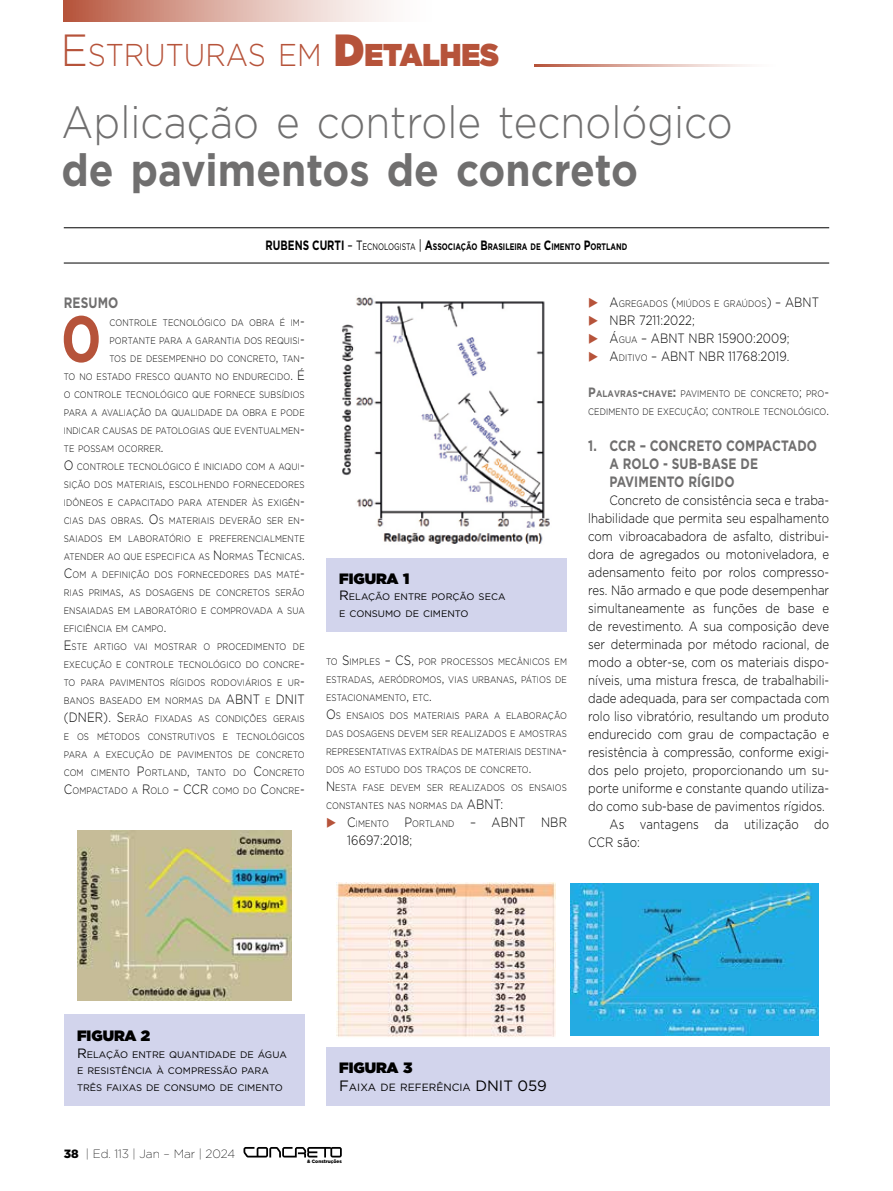
<style>
.page{position:relative;width:893px;height:1191px;background:#fff}
.page>*{position:absolute;margin:0;border:0;box-sizing:border-box;transform-origin:0 0}
.t1{font:700 64.95px "Gotham Narrow";color:#b6533a;scale:.85 1}
.t2{font:300 45px "Gotham";color:#706f6f;scale:.9 1}
.t3{font:700 45px "Gotham";color:#706f6f;scale:.9 1}
.t4{font:300 31.5px "Gotham";color:#b6533a;scale:.9 1}
.t5{font:700 15px/18px "Gotham";letter-spacing:.01em;color:#706f6f;scale:.8 1}
.t6{font:900 15px "Gotham";color:#000}
.t7{font:15px "Gotham";color:#000}
.t8{font:300 13.5px "Gotham";color:#000;scale:.85 1}
.t9{font:300 13.5px "Gotham";letter-spacing:.01em;color:#000;scale:.85 1}
.t10{font:200 12px "Gotham";color:#000}
.t11{font:10.5px "Gotham";color:#000}
.t12{font:300 9.45px/18px "Gotham";letter-spacing:.015em;color:#000;scale:.85 1}
.t13{font:9.45px/16.5px "Gotham";color:#000}
.t14{font:700 9.45px "Gotham";color:#000;scale:.75 1}
.t15{font:900 4.8px "Gotham";color:#000}
.s1{font-size:45px}
.s2{font-weight:900;font-size:45px}
.s3{font-weight:900}
.s4{font-size:13.5px}
.s5{font-weight:400;font-size:13.5px}
.s6{font-weight:400}
.s7{font-size:9.45px}
.s8{color:#b6533a}
.s9{font-weight:700;font-size:13.5px;color:#706f6f}
.s10{font-weight:700;color:#706f6f}
.s11{font-size:15px}
</style>
<div class="page">
<div style="left:242px;top:1145px;width:102px;height:14px;background:#fff;opacity:.81"></div>
<svg style="left:243px;top:1147px;width:99px;height:10px"></svg>
<div style="left:307px;top:1158px;width:36px;height:5px;background:#fff"></div>
<hr style="left:535px;top:64px;width:243px;height:2px;background:#b6533a">
<div style="left:64px;top:0;width:370px;height:21px;background:linear-gradient(to right,#bb6049,#fff)"></div>
<hr style="left:64px;top:227px;width:765px;height:1px;background:#000">
<hr style="left:64px;top:263px;width:765px;height:1px;background:#000">
<div style="left:326px;top:558px;width:241px;height:74px;background:#d2d4ec"></div>
<img style="left:342px;top:297px;width:208px;height:247px">
<div style="left:64px;top:1014px;width:241px;height:92px;background:#d2d4ec"></div>
<img style="left:77px;top:830px;width:214px;height:170px">
<div style="left:326px;top:1047px;width:503px;height:59px;background:#d2d4ec"></div>
<img style="left:336px;top:882px;width:220px;height:155px">
<img style="left:570px;top:883px;width:249px;height:152px">
<h3 class="t4" style="left:61px;top:35px;width:489px"><span class="s1">E</span>STRUTURAS E M <span class="s2">D</span><span class="s3">ETALHES</span></h3>
<h2 class="t2" style="left:62px;top:94px;width:747px">Aplicação e controle tecnológico</h2>
<h2 class="t3" style="left:62px;top:140px;width:642px">de pavimentos de concreto</h2>
<p class="t14" style="left:266px;top:240px;width:483px"><span class="s4">RUBENS CURTI</span> <span class="s5">–</span> <span class="s5">T</span><span class="s6">ECNOLOGISTA</span> <span class="s5">|</span> <span class="s4">A</span>SSOCIAÇÃO <span class="s4">B</span>RASILEIRA DE <span class="s4">C</span>IMENTO <span class="s4">P</span>ORTLAND</p>
<h3 class="t5" style="left:64px;top:293px;width:70px">RESUMO</h3>
<h1 class="t1" style="left:61px;top:297px;width:48px">O</h1>
<p class="t12" style="left:109px;top:313px;width:231px">CONTROLE TECNOLÓGICO DA OBRA É IM<span class="s4">-</span></p>
<p class="t12" style="left:109px;top:331px;width:231px">PORTANTE PARA A GARANTIA DOS REQUISI<span class="s4">-</span></p>
<p class="t12" style="left:109px;top:349px;width:231px">TOS DE DESEMPENHO DO CONCRETO<span class="s4">,</span> TAN<span class="s4">-</span></p>
<p class="t12" style="left:64px;top:367px;width:283px">TO NO ESTADO FRESCO QUANTO NO ENDURECIDO<span class="s4">. É</span></p>
<p class="t12" style="left:64px;top:385px;width:213px">O CONTROLE TECNOLÓGICO QUE FORNECE</p>
<p class="t12" style="left:64px;top:385px;width:285px;text-indent:195px">SUBSÍDIOS PARA A AVALIAÇÃO DA QUALIDADE DA OBRA E PODE INDICAR CAUSAS DE PATOLOGIAS QUE EVENTUALMEN<span class="s4">-</span>TE POSSAM OCORRER<span class="s4">.<br>O</span> CONTROLE TECNOLÓGICO É INICIADO COM A AQUI<span class="s4">-</span>SIÇÃO DOS MATERIAIS<span class="s4">,</span> ESCOLHENDO FORNECE</p>
<p class="t12" style="left:64px;top:475px;width:285px;text-indent:211px">DORES<br>IDÔNEOS E CAPACITADO PARA ATENDER ÀS EXIGÊN<span class="s4">-<br></span>CIAS DAS OBRAS<span class="s4">. O</span>S MATERIAIS DEVERÃO SER EN<span class="s4">-<br></span>SAIADOS EM LABORATÓRIO E PREFERENCIALMENTE<br>ATENDER AO QUE ESPEC</p>
<p class="t12" style="left:64px;top:547px;width:285px;text-indent:109px">IFICA AS <span class="s4">N</span> ORMAS <span class="s4">T</span>ÉCNICAS<span class="s4">.<br>C</span>OM A DEFINIÇÃO DOS FORNECE</p>
<p class="t12" style="left:64px;top:565px;width:285px;text-indent:156px">DORES DAS MATÉ<span class="s4">-</span>RIAS PRIMAS<span class="s4">,</span> AS DOSAGENS DE CONCRETOS SERÃO ENSAIADAS EM LABORATÓRIO E COMPROVADA A SUA EFICIÊNCIA EM CAMPO<span class="s4">.<br>E</span>STE ARTIGO VAI MOSTRAR O PROCEDIMENTO DE EXECUÇÃO E CONTROLE TECNOLÓGICO DO CONCRE<span class="s4">-</span>TO PARA PAVIMENTOS RÍGIDOS RODOVIÁRIOS E UR<span class="s4">-</span>BANOS BASEADO EM NORMAS DA <span class="s4">ABNT</span></p>
<h3 class="t9" style="left:265px;top:690px;width:22px"><span class="s7">E</span> DNIT</h3>
<p class="t12" style="left:64px;top:709px;width:234px"><span class="s4">(DN ER). S</span>ERÃO FIXADAS AS CONDIÇÕES</p>
<p class="t12" style="left:64px;top:709px;width:285px;text-align:justify;text-indent:209px">GERAIS E OS MÉTODOS CONSTRUTIVOS E TECNOLÓGICOS PARA A EXECUÇÃO DE PAVIMENTOS DE CONCRETO COM CIMENTO <span class="s4">P</span>ORTLAND<span class="s4">,</span> TANTO DO <span class="s4">C</span>ONCRETO <span class="s4">C</span>OMPACTADO A <span class="s4">R</span>OLO <span class="s4">– CCR</span> COMO DO <span class="s4">C</span>ONCRE<span class="s4">-</span></p>
<h3 class="t6" style="left:339px;top:567px;width:72px">FIGURA 1</h3>
<p class="t13" style="left:339px;top:588px;width:168px"><span class="s4">R</span>ELAÇÃO ENTRE PORÇÃO SECA<br>E CONSUMO DE CIMENTO</p>
<p class="t12" style="left:326px;top:652px;width:165px">TO <span class="s4">S</span>IMPLES <span class="s4">– CS,</span> POR PROCESS</p>
<p class="t12" style="left:326px;top:652px;width:285px;text-indent:156px">OS MECÂNICOS EM ESTRADAS<span class="s4">,</span> AERÓDROMOS<span class="s4">,</span> VIAS URBANAS<span class="s4">,</span> PÁTIOS DE ESTACIONAMENTO<span class="s4">,</span> ETC<span class="s4">.<br>O</span>S ENSAIOS DOS MATERIAIS PARA A ELABORAÇÃO DAS DOSAGENS DEVEM SER REALIZADOS E AMOSTRAS REPRESENTATIVAS EXTRAÍDAS DE MATERIAIS DESTINA<span class="s4">-</span>DOS AO ESTUDO DOS TRAÇOS DE CONCRETO<span class="s4">.<br>N</span> ESTA FASE DEVEM SER REALIZADOS OS ENSAIOS CONSTANTES NAS NORMAS DA <span class="s4">ABNT</span></p>
<h3 class="t9" style="left:501px;top:795px;width:5px">:</h3>
<p class="t12" style="left:326px;top:814px;width:206px"><span class="s8">◆</span> <span class="s4">C</span>IMENTO <span class="s4">P</span>ORTLAND <span class="s4">– ABNT</span></p>
<h3 class="t9" style="left:541px;top:813px;width:11px">NBR</h3>
<h3 class="t9" style="left:347px;top:831px;width:78px">16697:2018;</h3>
<p class="t12" style="left:588px;top:294px;width:243px"><span class="s8">◆</span> <span class="s4">A</span>GREGADOS <span class="s4">(</span>MIÚDOS E GRAÚDOS<span class="s4">) – ABNT</span></p>
<h3 class="t9" style="left:588px;top:312px;width:36px"><span class="s8">◆</span> NBR</h3>
<h3 class="t9" style="left:639px;top:312px;width:67px">7211:2022;</h3>
<h3 class="t9" style="left:588px;top:330px;width:85px"><span class="s8">◆</span> Á<span class="s7">GUA</span> – ABNT</h3>
<h3 class="t9" style="left:689px;top:330px;width:11px">NBR</h3>
<h3 class="t9" style="left:718px;top:330px;width:86px">15900:2009;</h3>
<h3 class="t9" style="left:588px;top:348px;width:97px"><span class="s8">◆</span> A<span class="s7">DITIVO</span> – ABNT</h3>
<h3 class="t9" style="left:699px;top:348px;width:11px">NBR</h3>
<h3 class="t9" style="left:728px;top:348px;width:74px">11768:2019.</h3>
<p class="t12" style="left:588px;top:384px;width:285px"><span class="s9">P</span><span class="s10">ALAVRAS</span><span class="s9">-</span><span class="s10">CHAVE</span><span class="s9">:</span> PAVIME NTO DE CONCRETO<span class="s4">;</span> PRO<span class="s4">-<br></span>CEDIMENTO DE EXECUÇÃO<span class="s4">;</span> CONTROLE TECNOLÓGICO<span class="s4">.</span></p>
<h3 class="t5" style="left:609px;top:437px;width:261px;text-indent:-21px">1. CCR – CONCRETO COMPACTADO<br>A ROLO - SUB-BASE DE<br>PAVIMENTO RÍGIDO</h3>
<h3 class="t8" style="left:609px;top:492px;width:260px">Concreto de consistência seca e traba-</h3>
<h3 class="t8" style="left:588px;top:510px;width:285px">lhabilidade que permita seu espalhamento</h3>
<h3 class="t8" style="left:588px;top:528px;width:285px">com vibroacabadora de asfalto, distribui-</h3>
<h3 class="t8" style="left:588px;top:546px;width:285px">dora de agregados ou motoniveladora, e</h3>
<h3 class="t8" style="left:588px;top:564px;width:285px">adensamento feito por rolos compresso-</h3>
<h3 class="t8" style="left:588px;top:582px;width:285px">res. Não armado e que pode desempenhar</h3>
<h3 class="t8" style="left:588px;top:600px;width:285px">simultaneamente as funções de base e</h3>
<h3 class="t8" style="left:588px;top:618px;width:285px">de revestimento. A sua composição deve</h3>
<h3 class="t8" style="left:588px;top:636px;width:285px">ser determinada por método racional, de</h3>
<h3 class="t8" style="left:588px;top:654px;width:285px">modo a obter-se, com os materiais dispo-</h3>
<h3 class="t8" style="left:588px;top:672px;width:285px">níveis, uma mistura fresca, de trabalhabili-</h3>
<h3 class="t8" style="left:588px;top:690px;width:285px">dade adequada, para ser compactada com</h3>
<h3 class="t8" style="left:588px;top:708px;width:285px">rolo liso vibratório, resultando um produto</h3>
<h3 class="t8" style="left:588px;top:726px;width:285px">endurecido com grau de compactação e</h3>
<h3 class="t8" style="left:588px;top:744px;width:285px">resistência à compressão, conforme exigi-</h3>
<h3 class="t8" style="left:588px;top:762px;width:285px">dos pelo projeto, proporcionando um su-</h3>
<h3 class="t8" style="left:588px;top:780px;width:285px">porte uniforme e constante quando utiliza-</h3>
<h3 class="t8" style="left:588px;top:798px;width:280px">do como sub-base de pavimentos rígidos.</h3>
<h3 class="t8" style="left:609px;top:816px;width:260px">As vantagens da utilização do</h3>
<h3 class="t8" style="left:588px;top:834px;width:62px">CCR são:</h3>
<h3 class="t6" style="left:77px;top:1025px;width:75px">FIGURA 2</h3>
<p class="t13" style="left:77px;top:1045px;width:211px"><span class="s4">R</span>ELAÇÃO ENTRE QUANTIDADE DE ÁGUA<br>E RESISTÊNCIA À COMPRESSÃO PARA<br>TRÊS FAIXAS DE CONSUMO DE CIMENTO</p>
<h3 class="t6" style="left:339px;top:1057px;width:75px">FIGURA 3</h3>
<p class="t11" style="left:339px;top:1080px;width:147px"><span class="s11">F</span>AIXA DE REFERÊNCIA <span class="s11">DNIT</span></p>
<h3 class="t7" style="left:517px;top:1076px;width:31px">059</h3>
<p class="t10" style="left:64px;top:1145px;width:173px"><span class="s3">38</span> | Ed. 113 | Jan – Mar | 2024</p>
<p class="t15" style="left:307px;top:1157px;width:36px">&amp; Construções</p>
</div>
